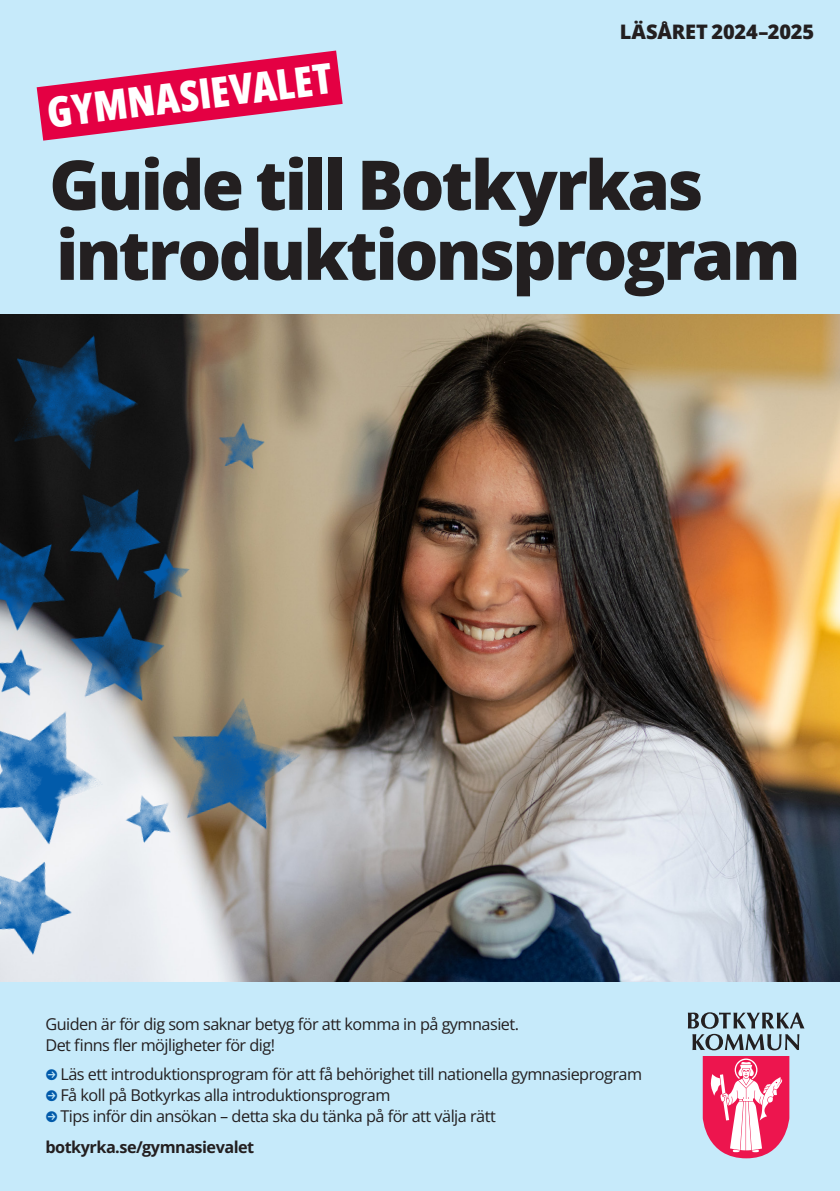
<style>
.page{position:relative;width:840px;height:1191px;background:#fff}
.page>*{position:absolute;margin:0;border:0;box-sizing:border-box;transform-origin:0 0}
.t1{font:800 68.6px/70px "Open Sans";letter-spacing:-.04em;color:#231f20}
.t2{font:800 41.8px "Open Sans Condensed";color:#fff}
.t3{font:800 20px "Open Sans";letter-spacing:-.01em;color:#231f20}
.t4{font:16.2px "Open Sans";letter-spacing:-.03em;color:#231f20}
.t5{font:700 16.2px "Open Sans";letter-spacing:-.03em;color:#231f20}
.s1{color:#015aaa}
</style>
<div class="page">
<div style="left:0;top:0;width:839px;height:1191px;background:#c6eafa"></div>
<svg style="left:36px;top:50px;width:307px;height:91px"></svg>
<img style="left:0;top:315px;width:839px;height:666px">
<img style="left:0;top:315px;width:374px;height:661px">
<svg style="left:687px;top:1012px;width:117px;height:38px"></svg>
<svg style="left:702px;top:1056px;width:86px;height:102px;background:#ee6d91"></svg>
<p class="t3" style="left:619px;top:18px;width:196px">LÄSÅRET 2024–2025</p>
<h1 class="t2" style="left:44px;top:84px;width:288px;rotate:-7deg">GYMNASIEVALET</h1>
<h1 class="t1" style="left:49px;top:148px;width:752px">Guide till Botkyrkas introduktionsprogram</h1>
<p class="t4" style="left:45px;top:1012px;width:475px">Guiden är för dig som saknar betyg för att komma in på gymnasiet.</p>
<p class="t4" style="left:45px;top:1033px;width:231px">Det finns fler möjligheter för dig!</p>
<p class="t4" style="left:45px;top:1063px;width:598px"><span class="s1">●</span> Läs ett introduktionsprogram för att få behörighet till nationella gymnasieprogram</p>
<p class="t4" style="left:45px;top:1084px;width:346px"><span class="s1">●</span> Få koll på Botkyrkas alla introduktionsprogram</p>
<p class="t4" style="left:45px;top:1105px;width:451px"><span class="s1">●</span> Tips inför din ansökan – detta ska du tänka på för att välja rätt</p>
<p class="t5" style="left:45px;top:1136px;width:210px">botkyrka.se/gymnasievalet</p>
</div>
